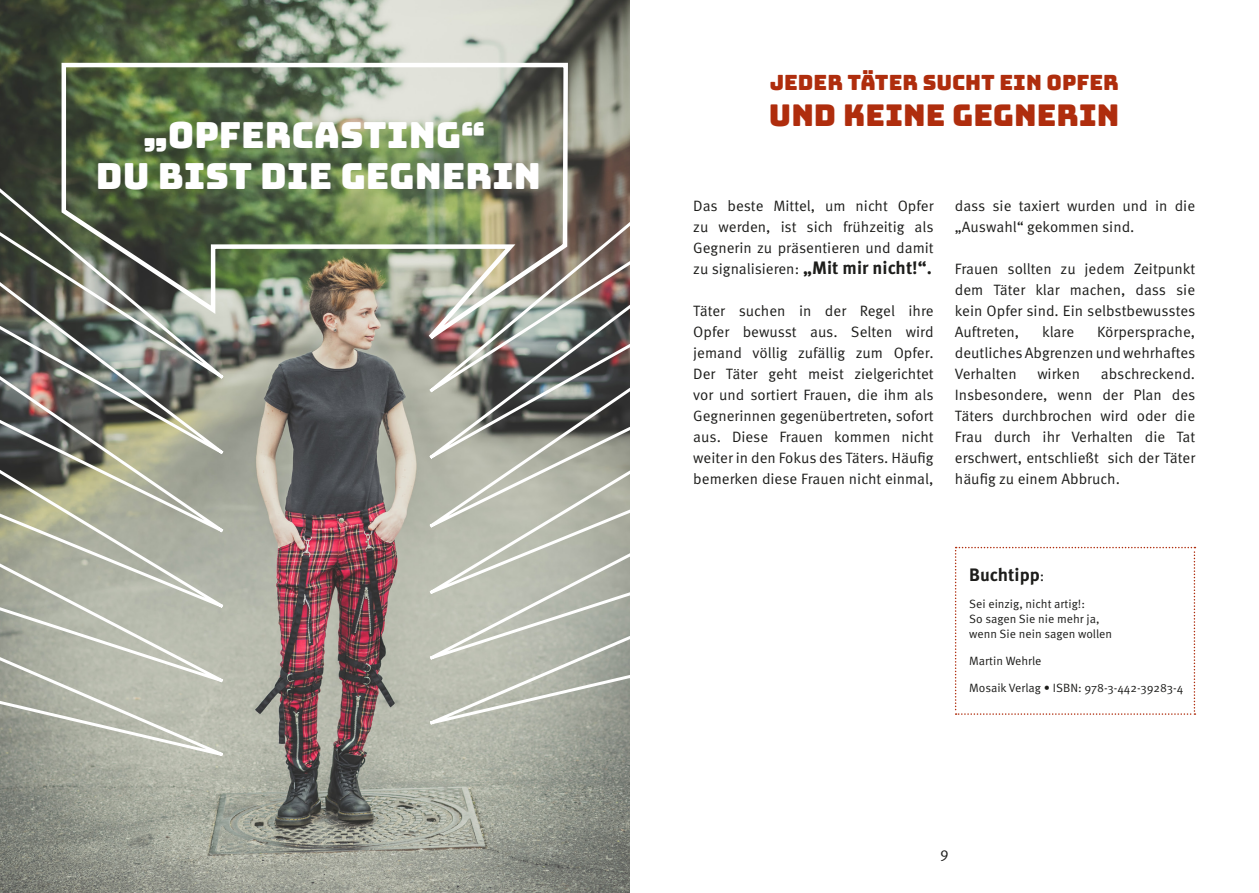
<style>
.page{position:relative;width:1259px;height:893px;background:#fff}
.page>*{position:absolute;margin:0;border:0;box-sizing:border-box;transform-origin:0 0}
.t1{font:36px/40.5px "Bungee";color:#fff;text-align:center}
.t2{font:30px "Bungee";color:#af2d0d}
.t3{font:21px "Bungee";color:#af2d0d}
.t4{font:700 18px "Meta Pro";color:#1d1d1b}
.t5{font:15px/21px "Meta Pro";color:#1d1d1b;text-align:justify}
.t6{font:12px/15px "Meta Pro";color:#1d1d1b}
.s1{font-weight:700;font-size:18px}
.s2{font-weight:400;font-size:15px}
</style>
<div class="page">
<img style="left:0;top:0;width:629px;height:893px">
<img style="left:59px;top:61px;width:511px;height:300px">
<svg style="left:395px;top:419px;width:235px;height:315px;background:#b4b7ab"></svg>
<img style="left:392px;top:207px;width:238px;height:212px">
<svg style="left:955px;top:547px;width:240px;height:168px"></svg>
<svg style="left:0;top:406px;width:259px;height:71px;background:#88897a"></svg>
<svg style="left:0;top:455px;width:257px;height:310px;background:#b0b3a4"></svg>
<img style="left:0;top:168px;width:261px;height:238px">
<h1 class="t1" style="left:96px;top:115px;width:446px">„OPFERCASTING“<br>DU BIST DIE GEGNERIN</h1>
<h3 class="t3" style="left:770px;top:70px;width:350px">JEDER TÄTER SUCHT EIN OPFER</h3>
<h2 class="t2" style="left:769px;top:98px;width:352px">UND KEINE GEGNERIN</h2>
<p class="t5" style="left:693px;top:196px;width:242px">Das beste Mittel, um nicht Opfer zu werden, ist sich frühzeitig als Gegnerin zu präsentieren und damit zu signalisieren: <span class="s1">„Mit mir nicht!“.</span></p>
<p class="t5" style="left:693px;top:301px;width:242px">Täter suchen in der Regel ihre Opfer bewusst aus. Selten wird jemand völlig zufällig zum Opfer.<br>Der Täter geht meist zielgerichtet vor und sortiert Frauen, die ihm als Gegnerinnen gegenübertreten, sofort aus. Diese Frauen kommen nicht weiter in den Fokus des Täters. Häufig bemerken diese Frauen nicht einmal,</p>
<p class="t5" style="left:955px;top:196px;width:242px">dass sie taxiert wurden und in die „Auswahl“ gekommen sind.</p>
<p class="t5" style="left:955px;top:259px;width:242px">Frauen sollten zu jedem Zeitpunkt dem Täter klar machen, dass sie kein Opfer sind. Ein selbstbewusstes Auftreten,</p>
<p class="t5" style="left:955px;top:322px;width:242px;text-indent:142px">Körpersprache, deutliches Abgrenzen und wehrhaftes Verhalten</p>
<p class="t5" style="left:1042px;top:322px;width:33px">klare</p>
<p class="t5" style="left:955px;top:364px;width:242px;text-indent:146px">abschreckend.<br>Insbesondere, wenn der Plan des Täters durchbrochen wird oder die Frau durch ihr Verhalten die Tat erschwert, entschließt sich der Täter häufig zu einem Abbruch.</p>
<p class="t5" style="left:1037px;top:364px;width:44px">wirken</p>
<p class="t4" style="left:969px;top:564px;width:77px">Buchtipp<span class="s2">:</span></p>
<p class="t6" style="left:969px;top:597px;width:144px">Sei einzig, nicht artig!:<br>So sagen Sie nie mehr ja, wenn Sie nein sagen wollen</p>
<p class="t6" style="left:969px;top:654px;width:74px">Martin Wehrle</p>
<p class="t6" style="left:969px;top:681px;width:215px">Mosaik Verlag • ISBN: 978-3-442-39283-4</p>
<p class="t5" style="left:940px;top:843px;width:10px">9</p>
</div>
